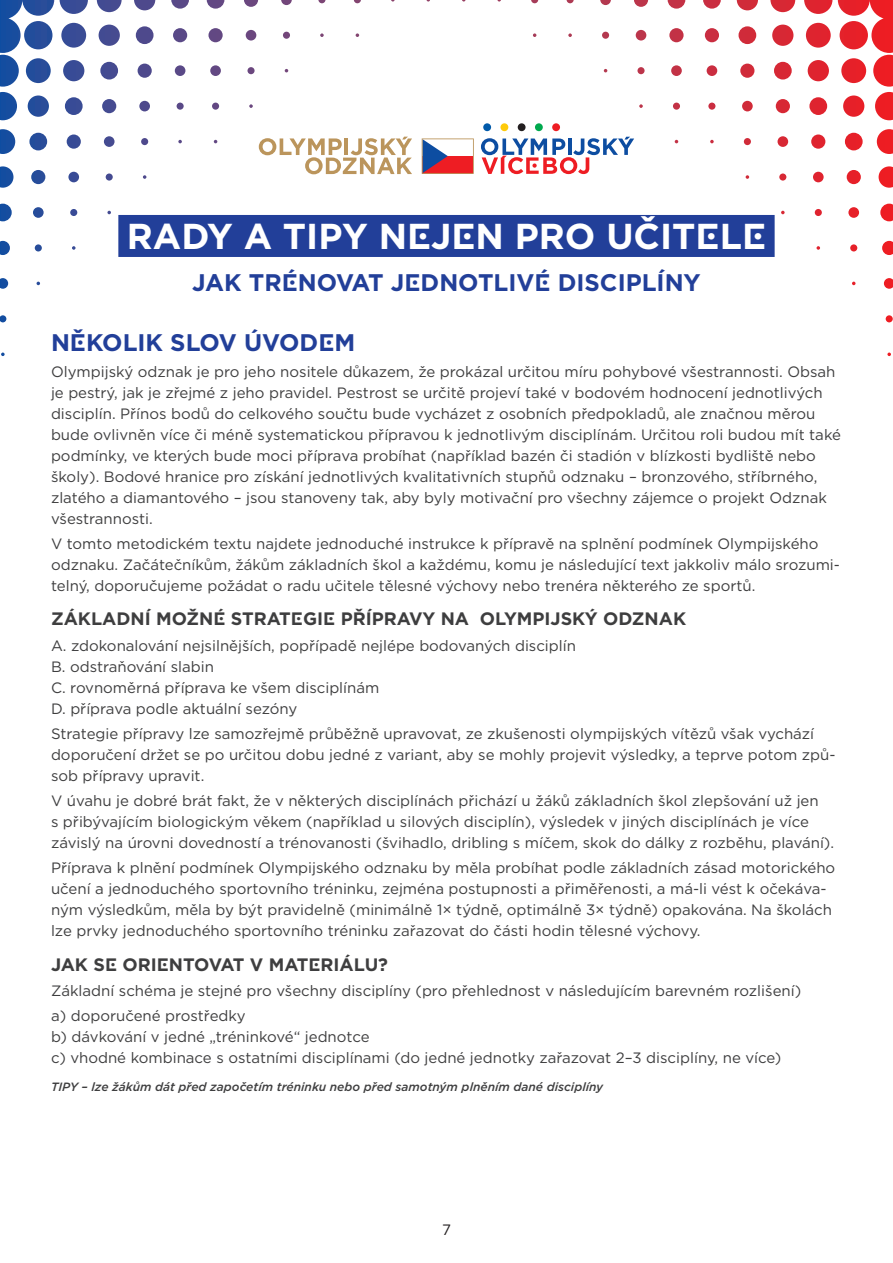
<style>
.page{position:relative;width:893px;height:1263px;background:#fff}
.page>*{position:absolute;margin:0;border:0;box-sizing:border-box;transform-origin:0 0}
.t1{font:700 36px "Gotham COV";color:#fff}
.t2{font:700 24px "Gotham COV";color:#223f99}
.t3{font:700 18px "Gotham COV";color:#3e3e3f}
.t4{font:15px/21px "Gotham COV";color:#3e3e3f}
.t5{font:15px "Gotham COV";color:#231f20}
.t6{font:italic 500 12px "Gotham COV";color:#3e3e3f}
</style>
<div class="page">
<svg style="left:0;top:0;width:893px;height:124px"></svg>
<svg style="left:259px;top:137px;width:153px;height:37px"></svg>
<svg style="left:481px;top:137px;width:153px;height:37px"></svg>
<div style="left:483px;top:123px;width:8px;height:8px;background:#015aaa;border-radius:50%"></div>
<div style="left:500px;top:123px;width:8px;height:8px;background:#feca0a;border-radius:50%"></div>
<div style="left:518px;top:123px;width:8px;height:8px;background:#231f20;border-radius:50%"></div>
<div style="left:535px;top:123px;width:8px;height:8px;background:#00a94e;border-radius:50%"></div>
<div style="left:552px;top:123px;width:8px;height:8px;background:#ee1d23;border-radius:50%"></div>
<svg style="left:422px;top:138px;width:52px;height:36px"></svg>
<div style="left:118px;top:215px;width:657px;height:42px;background:#223f99"></div>
<h1 class="t1" style="left:127px;top:212px;width:641px">RADY A TIPY NEJEN PRO UČITELE</h1>
<h2 class="t2" style="left:192px;top:266px;width:510px">JAK TRÉNOVAT JEDNOTLIVÉ DISCIPLÍNY</h2>
<h2 class="t2" style="left:51px;top:327px;width:306px">NĚKOLIK SLOV ÚVODEM</h2>
<p class="t4" style="left:51px;top:361px;width:791px">Olympijský odznak je pro jeho nositele důkazem, že prokázal určitou míru pohybové všestrannosti. Obsah je pestrý, jak je zřejmé z jeho pravidel. Pestrost se určitě projeví také v bodovém hodnocení jednotlivých disciplín. Přínos bodů do celkového součtu bude vycházet z osobních předpokladů, ale značnou měrou bude ovlivněn více či méně systematickou přípravou k jednotlivým disciplínám. Určitou roli budou mít také podmínky, ve kterých bude moci příprava probíhat (například bazén či stadión v blízkosti bydliště nebo školy). Bodové hranice pro získání jednotlivých kvalitativních stupňů odznaku – bronzového, stříbrného, zlatého a diamantového – jsou stanoveny tak, aby byly motivační pro všechny zájemce o projekt Odznak všestrannosti.</p>
<p class="t4" style="left:51px;top:533px;width:790px">V tomto metodickém textu najdete jednoduché instrukce k přípravě na splnění podmínek Olympijského odznaku. Začátečníkům, žákům základních škol a každému, komu je následující text jakkoliv málo srozumi&shy;telný, doporučujeme požádat o radu učitele tělesné výchovy nebo trenéra některého ze sportů.</p>
<p class="t3" style="left:51px;top:607px;width:637px">ZÁKLADNÍ MOŽNÉ STRATEGIE PŘÍPRAVY NA OLYMPIJSKÝ ODZNAK</p>
<p class="t4" style="left:51px;top:634px;width:526px">A. zdokonalování nejsilnějších, popřípadě nejlépe bodovaných disciplín B. odstraňování slabin<br>C. rovnoměrná příprava ke všem disciplínám<br>D. příprava podle aktuální sezóny</p>
<p class="t4" style="left:51px;top:723px;width:786px">Strategie přípravy lze samozřejmě průběžně upravovat, ze zkušenosti olympijských vítězů však vychází doporučení držet se po určitou dobu jedné z variant, aby se mohly projevit výsledky, a teprve potom způ&shy;sob přípravy upravit.</p>
<p class="t4" style="left:51px;top:790px;width:785px">V úvahu je dobré brát fakt, že v některých disciplínách přichází u žáků základních škol zlepšování už jen<br>s přibývajícím biologickým věkem (například u silových disciplín), výsledek v jiných disciplínách je více závislý na úrovni dovedností a trénovanosti (švihadlo, dribling s míčem, skok do dálky z rozběhu, plavání).</p>
<p class="t4" style="left:51px;top:857px;width:786px">Příprava k plnění podmínek Olympijského odznaku by měla probíhat podle základních zásad motorického učení a jednoduchého sportovního tréninku, zejména postupnosti a přiměřenosti, a má-li vést k očekáva&shy;ným výsledkům, měla by být pravidelně (minimálně 1× týdně, optimálně 3× týdně) opakována. Na školách lze prvky jednoduchého sportovního tréninku zařazovat do části hodin tělesné výchovy.</p>
<p class="t3" style="left:51px;top:952px;width:339px">JAK SE ORIENTOVAT V MATERIÁLU?</p>
<p class="t4" style="left:51px;top:978px;width:752px;line-height:25.2px">Základní schéma je stejné pro všechny disciplíny (pro přehlednost v následujícím barevném rozlišení) a) doporučené prostředky</p>
<p class="t4" style="left:51px;top:1026px;width:732px">b) dávkování v jedné „tréninkové“ jednotce<br>c) vhodné kombinace s ostatními disciplínami (do jedné jednotky zařazovat 2–3 disciplíny, ne více)</p>
<p class="t6" style="left:51px;top:1079px;width:554px">TIPY – lze žákům dát před započetím tréninku nebo před samotným plněním dané disciplíny</p>
<p class="t5" style="left:442px;top:1220px;width:10px">7</p>
</div>
